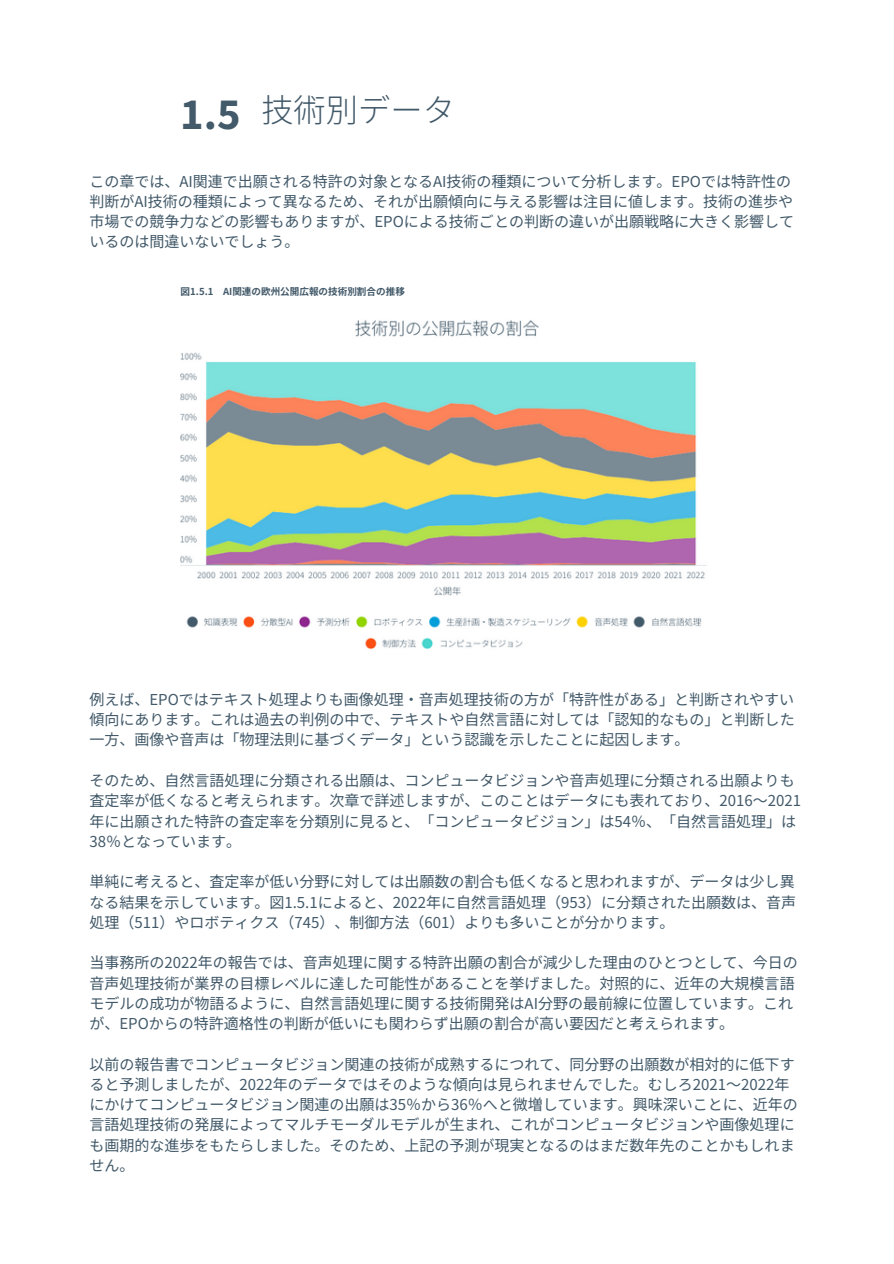
<style>
.page{position:relative;width:894px;height:1264px;background:#fff}
.page>*{position:absolute;margin:0;border:0;box-sizing:border-box;transform-origin:0 0}
.t1{font:800 39.15px "Noto Sans JP";color:#435a6a}
.t2{font:300 32.25px "Noto Sans JP";color:#435a6a}
.t3{font:15px/20.2px "Noto Sans JP";color:#435a6a}
.t4{font:700 9.6px "Noto Sans JP";color:#435a6a}
</style>
<div class="page">
<img style="left:181px;top:320px;width:526px;height:329px">
<h1 class="t1" style="left:180px;top:84px;width:59px">1.5</h1>
<h2 class="t2" style="left:261px;top:85px;width:195px">技術別データ</h2>
<p class="t3" style="left:89px;top:170px;width:706px">この章では、AI関連で出願される特許の対象となるAI技術の種類について分析します。EPOでは特許性の判断がAI技術の種類によって異なるため、それが出願傾向に与える影響は注目に値します。技術の進歩や市場での競争力などの影響もありますが、EPOによる技術ごとの判断の違いが出願戦略に大きく影響しているのは間違いないでしょう。</p>
<p class="t4" style="left:181px;top:283px;width:226px">図1.5.1 AI関連の欧州公開広報の技術別割合の推移</p>
<p class="t3" style="left:89px;top:688px;width:706px;text-align:justify">例えば、EPOではテキスト処理よりも画像処理・ 音声処理技術の方が「特許性がある」と判断されやすい傾向にあります。これは過去の判例の中で、テキストや自然言語に対しては「認知的なもの」と判断した一方、画像や音声は「物理法則に基づくデータ」という認識を示したことに起因します。</p>
<p class="t3" style="left:89px;top:769px;width:713px">そのため、自然言語処理に分類される出願は、コンピュータビジョンや音声処理に分類される出願よりも査定率が低くなると考えられます。次章で詳述しますが、このことはデータにも表れており、2016～2021年に出願された特許の査定率を分類別に見ると、「コンピュータビジョン」は54％、「自然言語処理」は38％となっています。</p>
<p class="t3" style="left:89px;top:870px;width:708px;text-align:justify">単純に考えると、査定率が低い分野に対しては出願数の割合も低くなると思われますが、データは少し異なる結果を示しています。図1.5.1によると、2022年に自然言語処理（953）に分類された出願数は、音声処理（511）やロボティクス（745）、制御方法（601）よりも多いことが分かります。</p>
<p class="t3" style="left:89px;top:951px;width:710px">当事務所の2022年の報告では、音声処理に関する特許出願の割合が減少した理由のひとつとして、今日の音声処理技術が業界の目標レベルに達した可能性があることを挙げました。対照的に、近年の大規模言語モデルの成功が物語るように、自然言語処理に関する技術開発はAI分野の最前線に位置しています。これが、EPOからの特許適格性の判断が低いにも関わらず出願の割合が高い要因だと考えられます。</p>
<p class="t3" style="left:89px;top:1052px;width:710px">以前の報告書でコンピュータビジョン関連の技術が成熟するにつれて、同分野の出願数が相対的に低下すると予測しましたが、2022年のデータではそのような傾向は見られませんでした。むしろ2021～2022年にかけてコンピュータビジョン関連の出願は35％から36％へと微増しています。興味深いことに、近年の言語処理技術の発展によってマルチモーダルモデルが生まれ、これがコンピュータビジョンや画像処理にも画期的な進歩をもたらしました。そのため、上記の予測が現実となるのはまだ数年先のことかもしれません。</p>
</div>
